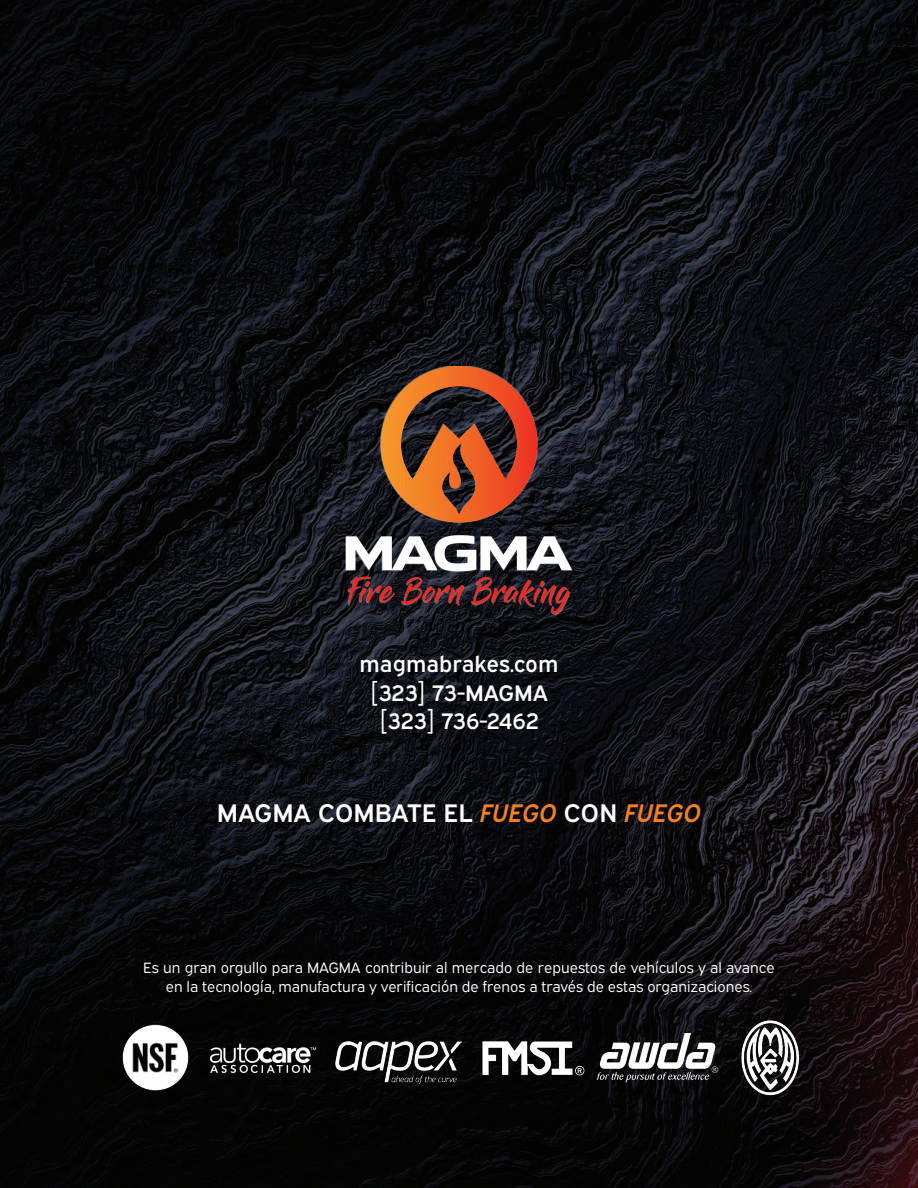
<style>
.page{position:relative;width:918px;height:1188px;background:#fff}
.page>*{position:absolute;margin:0;border:0;box-sizing:border-box;transform-origin:0 0}
.t1{font:25.5px "Expressway Sb";color:#fff}
.t2{font:22.5px "Expressway Sb";color:#fff}
.t3{font:15px/18.3px "Expressway Bk";color:#fff;text-align:center}
.s1{font-style:italic;color:#f58023}
</style>
<div class="page">
<img style="left:0;top:0;width:918px;height:1188px">
<div style="left:345px;top:366px;width:228px;height:249px;background:#fff;opacity:.49"></div>
<svg style="left:346px;top:535px;width:226px;height:81px"></svg>
<hr style="left:537px;top:366px;width:1px;height:156px;background:#ee2a23">
<hr style="left:536px;top:366px;width:1px;height:156px;background:#ee2c23">
<hr style="left:535px;top:366px;width:1px;height:156px;background:#ee2d23">
<hr style="left:533px;top:366px;width:2px;height:156px;background:#ee2e23">
<hr style="left:532px;top:366px;width:1px;height:156px;background:#ee2f23">
<hr style="left:531px;top:366px;width:1px;height:156px;background:#ef3123">
<hr style="left:529px;top:366px;width:2px;height:156px;background:#ef3223">
<hr style="left:527px;top:366px;width:2px;height:156px;background:#ef3523">
<hr style="left:526px;top:366px;width:1px;height:156px;background:#ef3623">
<hr style="left:524px;top:366px;width:2px;height:156px;background:#ef3823">
<hr style="left:523px;top:366px;width:1px;height:156px;background:#ef3923">
<hr style="left:522px;top:366px;width:1px;height:156px;background:#ef3a23">
<hr style="left:520px;top:366px;width:2px;height:156px;background:#ef3c23">
<hr style="left:519px;top:366px;width:1px;height:156px;background:#ef3e23">
<hr style="left:518px;top:366px;width:1px;height:156px;background:#ef3e23">
<hr style="left:516px;top:366px;width:2px;height:156px;background:#ef4123">
<hr style="left:515px;top:366px;width:1px;height:156px;background:#ef4223">
<hr style="left:514px;top:366px;width:1px;height:156px;background:#ef4424">
<hr style="left:512px;top:366px;width:2px;height:156px;background:#ef4524">
<hr style="left:510px;top:366px;width:2px;height:156px;background:#ef4724">
<hr style="left:509px;top:366px;width:1px;height:156px;background:#f04823">
<hr style="left:507px;top:366px;width:2px;height:156px;background:#f04923">
<hr style="left:506px;top:366px;width:1px;height:156px;background:#f04a23">
<hr style="left:505px;top:366px;width:1px;height:156px;background:#f04b23">
<hr style="left:503px;top:366px;width:2px;height:156px;background:#f04c23">
<hr style="left:502px;top:366px;width:1px;height:156px;background:#f04e24">
<hr style="left:501px;top:366px;width:1px;height:156px;background:#f04e24">
<hr style="left:499px;top:366px;width:2px;height:156px;background:#f05024">
<hr style="left:498px;top:366px;width:1px;height:156px;background:#f05024">
<hr style="left:497px;top:366px;width:1px;height:156px;background:#f05124">
<hr style="left:495px;top:366px;width:2px;height:156px;background:#f15224">
<hr style="left:493px;top:366px;width:2px;height:156px;background:#f15324">
<hr style="left:492px;top:366px;width:1px;height:156px;background:#f15524">
<hr style="left:490px;top:366px;width:2px;height:156px;background:#f15624">
<hr style="left:489px;top:366px;width:1px;height:156px;background:#f15724">
<hr style="left:488px;top:366px;width:1px;height:156px;background:#f15824">
<hr style="left:486px;top:366px;width:2px;height:156px;background:#f15924">
<hr style="left:485px;top:366px;width:1px;height:156px;background:#f15a24">
<hr style="left:484px;top:366px;width:1px;height:156px;background:#f15a24">
<hr style="left:482px;top:366px;width:2px;height:156px;background:#f25c24">
<hr style="left:481px;top:366px;width:1px;height:156px;background:#f25d25">
<hr style="left:480px;top:366px;width:1px;height:156px;background:#f25d25">
<hr style="left:478px;top:366px;width:2px;height:156px;background:#f25f25">
<hr style="left:476px;top:366px;width:2px;height:156px;background:#f26025">
<hr style="left:474px;top:366px;width:2px;height:156px;background:#f26225">
<hr style="left:472px;top:366px;width:2px;height:156px;background:#f26324">
<hr style="left:471px;top:366px;width:1px;height:156px;background:#f26424">
<hr style="left:469px;top:366px;width:2px;height:156px;background:#f26525">
<hr style="left:468px;top:366px;width:1px;height:156px;background:#f26625">
<hr style="left:467px;top:366px;width:1px;height:156px;background:#f36725">
<hr style="left:465px;top:366px;width:2px;height:156px;background:#f36825">
<hr style="left:464px;top:366px;width:1px;height:156px;background:#f36925">
<hr style="left:463px;top:366px;width:1px;height:156px;background:#f36925">
<hr style="left:461px;top:366px;width:2px;height:156px;background:#f36b25">
<hr style="left:459px;top:366px;width:2px;height:156px;background:#f36c26">
<hr style="left:457px;top:366px;width:2px;height:156px;background:#f36d26">
<hr style="left:455px;top:366px;width:2px;height:156px;background:#f36e26">
<hr style="left:454px;top:366px;width:1px;height:156px;background:#f37026">
<hr style="left:452px;top:366px;width:2px;height:156px;background:#f37126">
<hr style="left:451px;top:366px;width:1px;height:156px;background:#f37127">
<hr style="left:450px;top:366px;width:1px;height:156px;background:#f37227">
<hr style="left:448px;top:366px;width:2px;height:156px;background:#f37327">
<hr style="left:447px;top:366px;width:1px;height:156px;background:#f47527">
<hr style="left:446px;top:366px;width:1px;height:156px;background:#f47527">
<hr style="left:444px;top:366px;width:2px;height:156px;background:#f47527">
<hr style="left:442px;top:366px;width:2px;height:156px;background:#f47727">
<hr style="left:440px;top:366px;width:2px;height:156px;background:#f47927">
<hr style="left:438px;top:366px;width:2px;height:156px;background:#f47927">
<hr style="left:437px;top:366px;width:1px;height:156px;background:#f47b28">
<hr style="left:435px;top:366px;width:2px;height:156px;background:#f47c28">
<hr style="left:434px;top:366px;width:1px;height:156px;background:#f47d28">
<hr style="left:433px;top:366px;width:1px;height:156px;background:#f47e28">
<hr style="left:431px;top:366px;width:2px;height:156px;background:#f47e28">
<hr style="left:430px;top:366px;width:1px;height:156px;background:#f47f28">
<hr style="left:429px;top:366px;width:1px;height:156px;background:#f47f28">
<hr style="left:427px;top:366px;width:2px;height:156px;background:#f48028">
<hr style="left:426px;top:366px;width:1px;height:156px;background:#f58128">
<hr style="left:425px;top:366px;width:1px;height:156px;background:#f58128">
<hr style="left:423px;top:366px;width:2px;height:156px;background:#f58328">
<hr style="left:421px;top:366px;width:2px;height:156px;background:#f58328">
<hr style="left:420px;top:366px;width:1px;height:156px;background:#f58428">
<hr style="left:418px;top:366px;width:2px;height:156px;background:#f58527">
<hr style="left:417px;top:366px;width:1px;height:156px;background:#f58627">
<hr style="left:416px;top:366px;width:1px;height:156px;background:#f58728">
<hr style="left:414px;top:366px;width:2px;height:156px;background:#f58728">
<hr style="left:413px;top:366px;width:1px;height:156px;background:#f58827">
<hr style="left:412px;top:366px;width:1px;height:156px;background:#f68929">
<hr style="left:410px;top:366px;width:2px;height:156px;background:#f68a29">
<hr style="left:409px;top:366px;width:1px;height:156px;background:#f68a29">
<hr style="left:408px;top:366px;width:1px;height:156px;background:#f68b29">
<hr style="left:406px;top:366px;width:2px;height:156px;background:#f68c28">
<hr style="left:404px;top:366px;width:2px;height:156px;background:#f68d29">
<hr style="left:403px;top:366px;width:1px;height:156px;background:#f68e29">
<hr style="left:401px;top:366px;width:2px;height:156px;background:#f68e29">
<hr style="left:400px;top:366px;width:1px;height:156px;background:#f69029">
<hr style="left:399px;top:366px;width:1px;height:156px;background:#f69029">
<hr style="left:397px;top:366px;width:2px;height:156px;background:#f69129">
<hr style="left:396px;top:366px;width:1px;height:156px;background:#f69229">
<hr style="left:395px;top:366px;width:1px;height:156px;background:#f69229">
<hr style="left:393px;top:366px;width:2px;height:156px;background:#f79329">
<hr style="left:392px;top:366px;width:1px;height:156px;background:#f79429">
<hr style="left:391px;top:366px;width:1px;height:156px;background:#f79429">
<hr style="left:389px;top:366px;width:2px;height:156px;background:#f79528">
<hr style="left:387px;top:366px;width:2px;height:156px;background:#f79728">
<hr style="left:386px;top:366px;width:1px;height:156px;background:#f79729">
<hr style="left:384px;top:366px;width:2px;height:156px;background:#f79829">
<hr style="left:383px;top:366px;width:1px;height:156px;background:#f79929">
<hr style="left:382px;top:366px;width:1px;height:156px;background:#f79929">
<hr style="left:381px;top:366px;width:1px;height:156px;background:#f89b28">
<img style="left:335px;top:1041px;width:126px;height:42px">
<img style="left:481px;top:1036px;width:108px;height:43px">
<img style="left:593px;top:1032px;width:130px;height:52px">
<img style="left:739px;top:1019px;width:63px;height:78px">
<img style="left:196px;top:1031px;width:135px;height:68px">
<img style="left:116px;top:1019px;width:78px;height:78px">
<p class="t2" style="left:360px;top:647px;width:200px">magmabrakes.com</p>
<p class="t2" style="left:370px;top:675px;width:180px">[323] 73-MAGMA</p>
<p class="t2" style="left:379px;top:704px;width:161px">[323] 736-2462</p>
<p class="t1" style="left:217px;top:793px;width:486px">MAGMA COMBATE EL <span class="s1">FUEGO</span> CON <span class="s1">FUEGO</span></p>
<p class="t3" style="left:143px;top:958px;width:633px">Es un gran orgullo para MAGMA contribuir al mercado de repuestos de vehículos y al avance en la tecnología, manufactura y verificación de frenos a través de estas organizaciones.</p>
</div>
